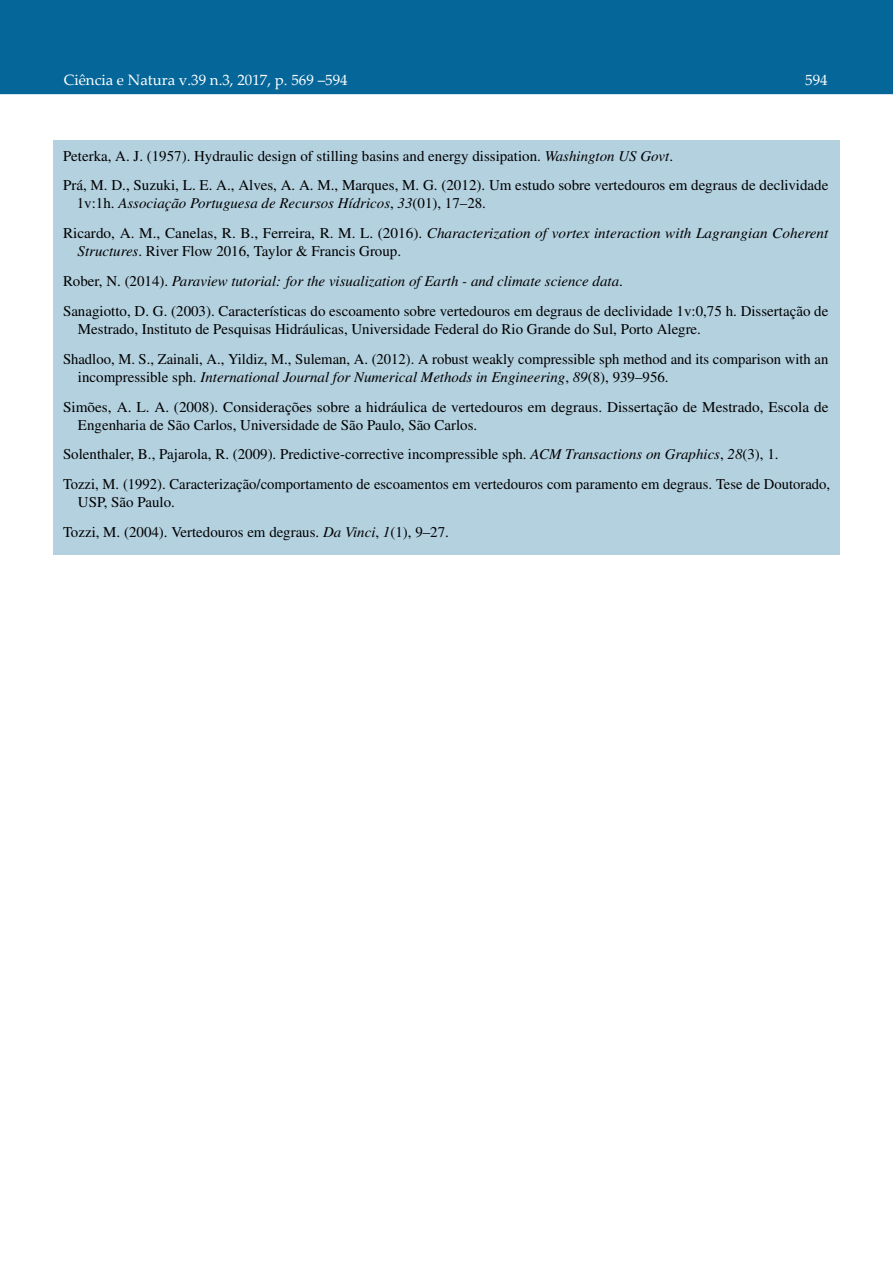
<style>
.page{position:relative;width:893px;height:1263px;background:#fff}
.page>*{position:absolute;margin:0;border:0;box-sizing:border-box;transform-origin:0 0}
.t1{font:15px/29.8px "Nimbus Rom No 9 L";color:#000}
.t2{font:italic 15px/29.8px "Nimbus Rom No 9 L";color:#000}
.t3{font:15px "Palatino Linotype";color:#fff}
.s1{font-style:italic}
.s2{font-style:normal}
</style>
<div class="page">
<div style="left:0;top:0;width:893px;height:94px;background:#056699"></div>
<div style="left:53px;top:140px;width:787px;height:414px;background:#b4d1e0"></div>
<p class="t3" style="left:64px;top:70px;width:285px">Ciência e Natura v.39 n.3, 2017, p. 569 –594</p>
<p class="t3" style="left:805px;top:70px;width:24px">594</p>
<p class="t1" style="left:63px;top:141px;width:767px">Peterka, A. J. (1957). Hydraulic design of stilling basins and energy dissipation. <span class="s1">Washington US Govt</span>.<br>Prá, M. D., Suzuki, L. E. A., Alves, A. A. M., Marques, M. G. (2012). Um estudo sobre vertedouros em degraus de declividade</p>
<p class="t2" style="left:63px;top:188px;width:767px;text-indent:14px"><span class="s2">1v:1h.</span> Associação Portuguesa de Recursos Hídricos<span class="s2">,</span> 33<span class="s2">(01), 17–28.<br>Ricardo, A. M., Canelas, R. B., Ferreira, R. M. L. (2016).</span> Characterization of vortex interaction with Lagrangian Coherent</p>
<p class="t1" style="left:63px;top:236px;width:767px;text-indent:15px"><span class="s1">Structures</span>. River Flow 2016, Taylor &amp; Francis Group.<br>Rober, N. (2014). <span class="s1">Paraview tutorial: for the visualization of Earth - and climate science data</span>.<br>Sanagiotto, D. G. (2003). Características do escoamento sobre vertedouros em degraus de declividade 1v:0,75 h. Dissertação de</p>
<p class="t1" style="left:63px;top:314px;width:767px;text-indent:15px">Mestrado, Instituto de Pesquisas Hidráulicas, Universidade Federal do Rio Grande do Sul, Porto Alegre.<br>Shadloo, M. S., Zainali, A., Yildiz, M., Suleman, A. (2012). A robust weakly compressible sph method and its comparison with an</p>
<p class="t1" style="left:63px;top:362px;width:767px;text-indent:15px">incompressible sph. <span class="s1">International Journal for Numerical Methods in Engineering</span>, <span class="s1">89</span>(8), 939–956.<br>Simões, A. L. A. (2008). Considerações sobre a hidráulica de vertedouros em degraus. Dissertação de Mestrado, Escola de</p>
<p class="t1" style="left:63px;top:410px;width:769px;text-indent:15px">Engenharia de São Carlos, Universidade de São Paulo, São Carlos.<br>Solenthaler, B., Pajarola, R. (2009). Predictive-corrective incompressible sph. <span class="s1">ACM Transactions on Graphics</span>, <span class="s1">28</span>(3), 1.<br>Tozzi, M. (1992). Caracterização/comportamento de escoamentos em vertedouros com paramento em degraus. Tese de Doutorado,</p>
<p class="t1" style="left:63px;top:487px;width:387px;text-indent:15px">USP, São Paulo.<br>Tozzi, M. (2004). Vertedouros em degraus. <span class="s1">Da Vinci</span>, <span class="s1">1</span>(1), 9–27.</p>
</div>
